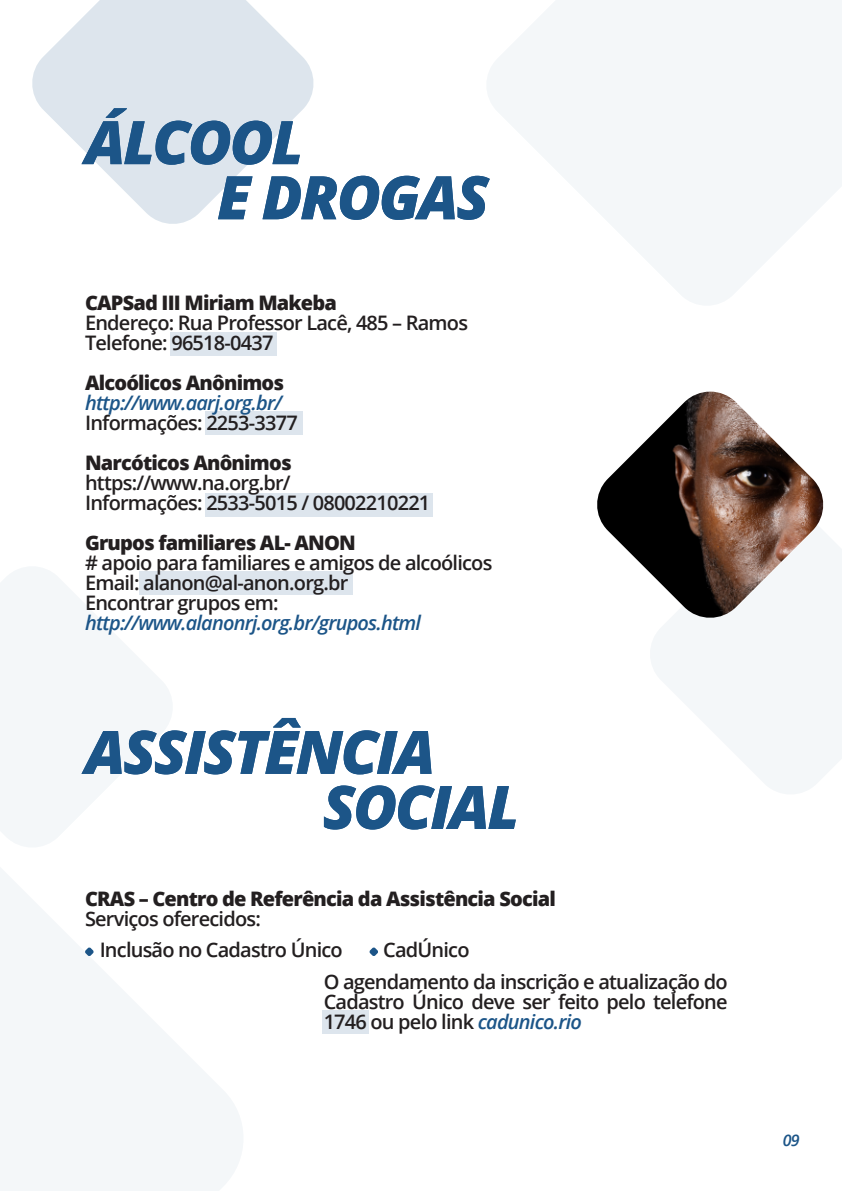
<style>
.page{position:relative;width:842px;height:1191px;background:#fff}
.page>*{position:absolute;margin:0;border:0;box-sizing:border-box;transform-origin:0 0}
.t1{font:italic 800 60px/55px "Open Sans";letter-spacing:-.04em;color:#1c5588}
.t2{font:600 20px/20px "Open Sans";letter-spacing:-.04em;color:#231f20}
.t3{font:800 20px "Open Sans";letter-spacing:-.04em;color:#231f20}
.t4{font:italic 600 20px "Open Sans";letter-spacing:-.04em;color:#1c5588}
.t5{font:italic 600 16px "Open Sans";color:#1c5588}
.s1{font-style:italic;color:#1c5588}
</style>
<div class="page">
<svg style="left:0;top:868px;width:243px;height:323px;fill:#f4f7f9"></svg>
<svg style="left:0;top:567px;width:172px;height:280px;fill:#f4f7f9"></svg>
<svg style="left:651px;top:535px;width:191px;height:259px;fill:#f4f7f9"></svg>
<svg style="left:487px;top:0;width:355px;height:305px;fill:#f4f7f9"></svg>
<svg style="left:32px;top:0;width:281px;height:224px;fill:#dde5ed"></svg>
<div style="left:171px;top:332px;width:106px;height:24px;background:#dde5ed"></div>
<div style="left:205px;top:411px;width:97px;height:24px;background:#dde5ed"></div>
<div style="left:205px;top:493px;width:228px;height:23px;background:#dde5ed"></div>
<div style="left:139px;top:571px;width:213px;height:24px;background:#dde5ed"></div>
<div style="left:322px;top:1010px;width:47px;height:24px;background:#dde5ed"></div>
<img style="left:597px;top:391px;width:230px;height:230px">
<svg style="left:369px;top:947px;width:9px;height:9px"></svg>
<svg style="left:85px;top:947px;width:9px;height:9px"></svg>
<h1 class="t1" style="left:217px;top:112px;width:274px;text-indent:-132px">ÁLCOOL<br>E DROGAS</h1>
<p class="t3" style="left:85px;top:287px;width:253px">CAPSad III Miriam Makeba</p>
<p class="t2" style="left:85px;top:312px;width:385px">Endereço: Rua Professor Lacê, 485 – Ramos<br>Telefone: 96518-0437</p>
<p class="t3" style="left:85px;top:367px;width:201px">Alcoólicos Anônimos</p>
<p class="t4" style="left:85px;top:389px;width:199px">http://www.aarj.org.br/</p>
<p class="t2" style="left:85px;top:412px;width:214px">Informações: 2253-3377</p>
<p class="t3" style="left:85px;top:447px;width:208px">Narcóticos Anônimos</p>
<p class="t2" style="left:85px;top:472px;width:347px">https://www.na.org.br/<br>Informações: 2533-5015 / 08002210221</p>
<p class="t3" style="left:85px;top:527px;width:272px">Grupos familiares AL- ANON</p>
<p class="t2" style="left:85px;top:552px;width:409px"># apoio para familiares e amigos de alcoólicos<br>Email: alanon@al-anon.org.br<br>Encontrar grupos em:</p>
<p class="t4" style="left:85px;top:609px;width:337px">http://www.alanonrj.org.br/grupos.html</p>
<h1 class="t1" style="left:323px;top:722px;width:198px;text-indent:-238px">ASSISTÊNCIA<br>SOCIAL</h1>
<p class="t3" style="left:85px;top:883px;width:472px">CRAS – Centro de Referência da Assistência Social</p>
<p class="t2" style="left:100px;top:903px;width:245px;line-height:30.6px;text-indent:-15px">Serviços oferecidos:<br>Inclusão no Cadastro Único</p>
<p class="t2" style="left:383px;top:939px;width:88px">CadÚnico</p>
<p class="t2" style="left:324px;top:971px;width:406px;text-align:justify">O agendamento da inscrição e atualização do Cadastro Único deve ser feito pelo telefone 1746 ou pelo link <span class="s1">cadunico.rio</span></p>
<p class="t5" style="left:783px;top:1129px;width:18px">09</p>
</div>
